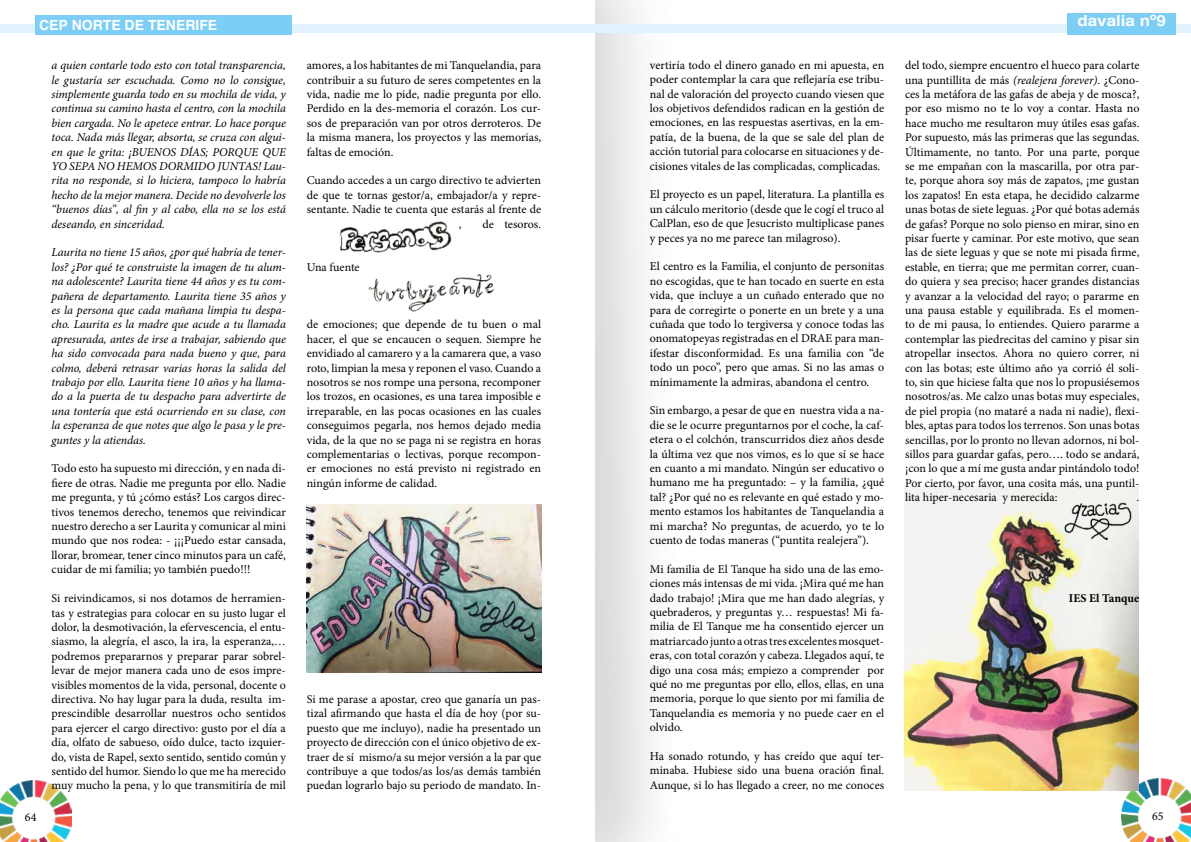
<style>
.page{position:relative;width:1191px;height:842px;background:#fff}
.page>*{position:absolute;margin:0;border:0;box-sizing:border-box;transform-origin:0 0}
.t1{font:700 15.3px "Helvetica";color:#fff;scale:1.11 1}
.t2{font:700 14px "Helvetica";color:#fff}
.t3{font:12px/14.4px "Minion Pro";color:#000;text-align:justify}
.t4{font:italic 12px/14.4px "Minion Pro";letter-spacing:-.005em;color:#000;text-align:justify}
.t5{font:700 12px "Minion Pro";color:#000}
.s1{font-style:italic}
</style>
<div class="page">
<img style="left:0;top:780px;width:71px;height:62px">
<img style="left:1121px;top:778px;width:70px;height:64px">
<div style="left:0;top:24px;width:1191px;height:8px;background:#dff2fd"></div>
<div style="left:1067px;top:13px;width:109px;height:21px;background:#7ccef5"></div>
<div style="left:35px;top:15px;width:257px;height:19px;background:#7ccef5"></div>
<img style="left:904px;top:486px;width:235px;height:305px">
<img style="left:339px;top:221px;width:113px;height:31px">
<img style="left:366px;top:274px;width:129px;height:38px">
<img style="left:307px;top:504px;width:234px;height:168px">
<img style="left:1061px;top:501px;width:74px;height:42px">
<p class="t2" style="left:39px;top:16px;width:180px">CEP NORTE DE TENERIFE</p>
<p class="t4" style="left:52px;top:58px;width:236px">a quien contarle todo esto con total transparencia, le gustaría ser escuchada. Como no lo consigue, simplemente guarda todo en su mochila de vida, y continua su camino hasta el centro, con la mochila bien cargada. No le apetece entrar. Lo hace porque toca. Nada más llegar, absorta, se cruza con algui&shy;en que le grita: ¡BUENOS DÍAS; PORQUE QUE YO SEPA NO HEMOS DORMIDO JUNTAS! Lau&shy;rita no responde, si lo hiciera, tampoco lo habría hecho de la mejor manera. Decide no devolverle los “buenos días”, al fin y al cabo, ella no se los está deseando, en sinceridad.</p>
<p class="t4" style="left:52px;top:245px;width:236px">Laurita no tiene 15 años, ¿por qué habría de tener&shy;los? ¿Por qué te construiste la imagen de tu alum&shy;na adolescente? Laurita tiene 44 años y es tu com&shy;pañera de departamento. Laurita tiene 35 años y es la persona que cada mañana limpia tu despa&shy;cho. Laurita es la madre que acude a tu llamada apresurada, antes de irse a trabajar, sabiendo que ha sido convocada para nada bueno y que, para colmo, deberá retrasar varias horas la salida del trabajo por ello. Laurita tiene 10 años y ha llama&shy;do a la puerta de tu despacho para advertirte de una tontería que está ocurriendo en su clase, con la esperanza de que notes que algo le pasa y le pre&shy;guntes y la atiendas.</p>
<p class="t3" style="left:52px;top:461px;width:236px">Todo esto ha supuesto mi dirección, y en nada di&shy;fiere de otras. Nadie me pregunta por ello. Nadie me pregunta, y tú ¿cómo estás? Los cargos direc&shy;tivos tenemos derecho, tenemos que reivindicar nuestro derecho a ser Laurita y comunicar al mini mundo que nos rodea: - ¡¡¡Puedo estar cansada, llorar, bromear, tener cinco minutos para un café, cuidar de mi familia; yo también puedo!!!</p>
<p class="t3" style="left:52px;top:591px;width:236px">Si reivindicamos, si nos dotamos de herramien&shy;tas y estrategias para colocar en su justo lugar el dolor, la desmotivación, la efervescencia, el entu&shy;siasmo, la alegría, el asco, la ira, la esperanza,… podremos prepararnos y preparar parar sobrel&shy;levar de mejor manera cada uno de esos impre&shy;visibles momentos de la vida, personal, docente o directiva. No hay lugar para la duda, resulta im&shy;prescindible desarrollar nuestros ocho sentidos para ejercer el cargo directivo: gusto por el día a día, olfato de sabueso, oído dulce, tacto izquier&shy;do, vista de Rapel, sexto sentido, sentido común y sentido del humor. Siendo lo que me ha merecido muy mucho la pena, y lo que transmitiría de mil</p>
<p class="t3" style="left:307px;top:58px;width:236px">amores, a los habitantes de mi Tanquelandia, para contribuir a su futuro de seres competentes en la vida, nadie me lo pide, nadie pregunta por ello.<br>Perdido en la des-memoria el corazón. Los cur&shy;sos de preparación van por otros derroteros. De la misma manera, los proyectos y las memorias, faltas de emoción.</p>
<p class="t3" style="left:307px;top:173px;width:236px">Cuando accedes a un cargo directivo te advierten</p>
<p class="t3" style="left:307px;top:188px;width:236px">de que te tornas gestor/a, embajador/a y repre-</p>
<p class="t3" style="left:307px;top:202px;width:236px">sentante. Nadie te cuenta que estarás al frente de</p>
<p class="t3" style="left:459px;top:217px;width:4px">,</p>
<p class="t3" style="left:482px;top:217px;width:60px">de tesoros.</p>
<p class="t3" style="left:307px;top:260px;width:54px">Una fuente</p>
<p class="t3" style="left:307px;top:317px;width:236px">de emociones; que depende de tu buen o mal hacer, el que se encaucen o sequen. Siempre he envidiado al camarero y a la camarera que, a vaso roto, limpian la mesa y reponen el vaso. Cuando a nosotros se nos rompe una persona, recomponer los trozos, en ocasiones, es una tarea imposible e irreparable, en las pocas ocasiones en las cuales conseguimos pegarla, nos hemos dejado media vida, de la que no se paga ni se registra en horas complementarias o lectivas, porque recompon&shy;er emociones no está previsto ni registrado en ningún informe de calidad.</p>
<p class="t3" style="left:307px;top:692px;width:236px">Si me parase a apostar, creo que ganaría un pas&shy;tizal afirmando que hasta el día de hoy (por su&shy;puesto que me incluyo), nadie ha presentado un proyecto de dirección con el único objetivo de ex&shy;traer de sí mismo/a su mejor versión a la par que contribuye a que todos/as los/as demás también puedan lograrlo bajo su periodo de mandato. In-</p>
<p class="t3" style="left:650px;top:58px;width:236px">vertiría todo el dinero ganado en mi apuesta, en poder contemplar la cara que reflejaría ese tribu&shy;nal de valoración del proyecto cuando viesen que los objetivos defendidos radican en la gestión de emociones, en las respuestas asertivas, en la em&shy;patía, de la buena, de la que se sale del plan de acción tutorial para colocarse en situaciones y de&shy;cisiones vitales de las complicadas, complicadas.</p>
<p class="t3" style="left:650px;top:187px;width:236px">El proyecto es un papel, literatura. La plantilla es un cálculo meritorio (desde que le cogí el truco al CalPlan, eso de que Jesucristo multiplicase panes y peces ya no me parece tan milagroso).</p>
<p class="t3" style="left:650px;top:259px;width:236px">El centro es la Familia, el conjunto de personitas no escogidas, que te han tocado en suerte en esta vida, que incluye a un cuñado enterado que no para de corregirte o ponerte en un brete y a una cuñada que todo lo tergiversa y conoce todas las onomatopeyas registradas en el DRAE para man&shy;ifestar disconformidad. Es una familia con “de todo un poco”, pero que amas. Si no las amas o mínimamente la admiras, abandona el centro.</p>
<p class="t3" style="left:650px;top:403px;width:236px">Sin embargo, a pesar de que en nuestra vida a na&shy;die se le ocurre preguntarnos por el coche, la caf&shy;etera o el colchón, transcurridos diez años desde la última vez que nos vimos, es lo que sí se hace en cuanto a mi mandato. Ningún ser educativo o humano me ha preguntado: – y la familia, ¿qué tal? ¿Por qué no es relevante en qué estado y mo&shy;mento estamos los habitantes de Tanquelandia a mi marcha? No preguntas, de acuerdo, yo te lo cuento de todas maneras (“puntita realejera”).</p>
<p class="t3" style="left:650px;top:562px;width:236px">Mi familia de El Tanque ha sido una de las emo&shy;ciones más intensas de mi vida. ¡Mira qué me han dado trabajo! ¡Mira que me han dado alegrías, y quebraderos, y preguntas y… respuestas! Mi fa&shy;milia de El Tanque me ha consentido ejercer un matriarcado junto a otras tres excelentes mosquet&shy;eras, con total corazón y cabeza. Llegados aquí, te digo una cosa más; empiezo a comprender por qué no me preguntas por ello, ellos, ellas, en una memoria, porque lo que siento por mi familia de Tanquelandia es memoria y no puede caer en el olvido.</p>
<p class="t3" style="left:650px;top:749px;width:236px">Ha sonado rotundo, y has creído que aquí ter&shy;minaba. Hubiese sido una buena oración final.<br>Aunque, si lo has llegado a creer, no me conoces</p>
<p class="t1" style="left:1077px;top:11px;width:81px">davalia nº9</p>
<p class="t3" style="left:905px;top:58px;width:236px">del todo, siempre encuentro el hueco para colarte una puntillita de más <span class="s1">(realejera forever)</span>. ¿Cono&shy;ces la metáfora de las gafas de abeja y de mosca?, por eso mismo no te lo voy a contar. Hasta no hace mucho me resultaron muy útiles esas gafas.<br>Por supuesto, más las primeras que las segundas.<br>Últimamente, no tanto. Por una parte, porque se me empañan con la mascarilla, por otra par&shy;te, porque ahora soy más de zapatos, ¡me gustan los zapatos! En esta etapa, he decidido calzarme unas botas de siete leguas. ¿Por qué botas además de gafas? Porque no solo pienso en mirar, sino en pisar fuerte y caminar. Por este motivo, que sean las de siete leguas y que se note mi pisada firme, estable, en tierra; que me permitan correr, cuan&shy;do quiera y sea preciso; hacer grandes distancias y avanzar a la velocidad del rayo; o pararme en una pausa estable y equilibrada. Es el momen&shy;to de mi pausa, lo entiendes. Quiero pararme a contemplar las piedrecitas del camino y pisar sin atropellar insectos. Ahora no quiero correr, ni con las botas; este último año ya corrió él soli&shy;to, sin que hiciese falta que nos lo propusiésemos nosotros/as. Me calzo unas botas muy especiales, de piel propia (no mataré a nada ni nadie), flexi&shy;bles, aptas para todos los terrenos. Son unas botas sencillas, por lo pronto no llevan adornos, ni bol&shy;sillos para guardar gafas, pero…. todo se andará, ¡con lo que a mí me gusta andar pintándolo todo!<br>Por cierto, por favor, una cosita más, una puntil&shy;lita hiper-necesaria y merecida:</p>
<p class="t3" style="left:1136px;top:490px;width:4px">.</p>
<p class="t5" style="left:1069px;top:590px;width:72px">IES El Tanque</p>
<p class="t3" style="left:25px;top:810px;width:13px">64</p>
<p class="t3" style="left:1152px;top:809px;width:13px">65</p>
</div>
